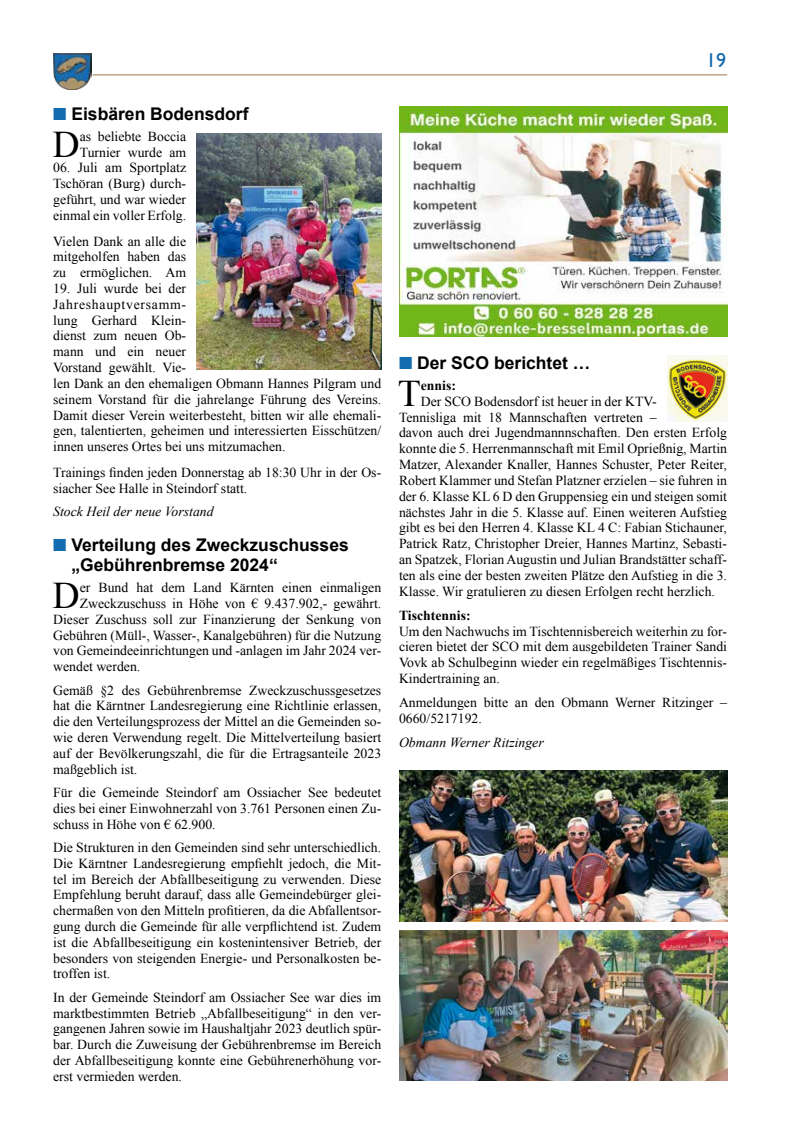
<style>
.page{position:relative;width:798px;height:1134px;background:#fff}
.page>*{position:absolute;margin:0;border:0;box-sizing:border-box;transform-origin:0 0}
.t1{font:37.62px "Times New Roman";color:#000}
.t2{font:20px "Gill Sans";color:#136bb0}
.t3{font:700 17.5px/20px "Arial";color:#000}
.t4{font:13.75px/15.8px "Times New Roman";color:#000;text-align:justify}
.t5{font:italic 13.75px "Times New Roman";color:#000}
.t6{font:700 13.75px "Times New Roman";color:#000}
.s1{color:#136bb0}
</style>
<div class="page">
<hr style="left:93px;top:74px;width:633px;height:1px;background:#ad9468">
<img style="left:53px;top:53px;width:38px;height:37px">
<img style="left:667px;top:356px;width:59px;height:65px">
<img style="left:399px;top:771px;width:327px;height:150px">
<img style="left:399px;top:930px;width:327px;height:151px">
<img style="left:197px;top:134px;width:184px;height:235px">
<img style="left:399px;top:107px;width:327px;height:230px">
<p class="t3" style="left:53px;top:104px;width:197px"><span class="s1">■</span> Eisbären Bodensdorf</p>
<h1 class="t1" style="left:53px;top:119px;width:29px">D</h1>
<p class="t4" style="left:80px;top:128px;width:108px">as beliebte Boccia<br>Turnier wurde am</p>
<p class="t4" style="left:53px;top:160px;width:134px">06. Juli am Sportplatz Tschöran (Burg) durch&shy;geführt, und war wieder einmal ein voller Erfolg.</p>
<p class="t4" style="left:53px;top:233px;width:134px">Vielen Dank an alle die mitgeholfen haben das zu ermöglichen. Am</p>
<p class="t4" style="left:53px;top:280px;width:329px;text-align:left">19. Juli wurde bei der<br>Jahreshauptversamm-<br>lung Gerhard Klein-<br>dienst zum neuen Ob-<br>mann und ein neuer<br>Vorstand gewählt. Vie-<br>len Dank an den ehemaligen Obmann Hannes Pilgram und seinem Vorstand für die jahrelange Führung des Vereins.<br>Damit dieser Verein weiterbesteht, bitten wir alle ehemali&shy;gen, talentierten, geheimen und interessierten Eisschützen/ innen unseres Ortes bei uns mitzumachen.</p>
<p class="t4" style="left:53px;top:464px;width:329px">Trainings finden jeden Donnerstag ab 18:30 Uhr in der Os&shy;siacher See Halle in Steindorf statt.</p>
<p class="t5" style="left:53px;top:502px;width:162px">Stock Heil der neue Vorstand</p>
<p class="t3" style="left:71px;top:536px;width:279px;text-indent:-18px"><span class="s1">■</span> Verteilung des Zweckzuschusses „Gebührenbremse 2024“</p>
<h1 class="t1" style="left:53px;top:570px;width:29px">D</h1>
<p class="t4" style="left:80px;top:579px;width:303px">er Bund hat dem Land Kärnten einen einmaligen</p>
<p class="t4" style="left:80px;top:595px;width:303px">Zweckzuschuss in Höhe von € 9.437.902,- gewährt.</p>
<p class="t4" style="left:53px;top:611px;width:329px">Dieser Zuschuss soll zur Finanzierung der Senkung von</p>
<p class="t4" style="left:53px;top:627px;width:329px">Gebühren (Müll-, Wasser-, Kanalgebühren) für die Nutzung</p>
<p class="t4" style="left:53px;top:643px;width:329px">von Gemeindeeinrichtungen und -anlagen im Jahr 2024 ver-</p>
<p class="t4" style="left:53px;top:659px;width:89px">wendet werden.</p>
<p class="t4" style="left:53px;top:682px;width:329px">Gemäß §2 des Gebührenbremse Zweckzuschussgesetzes hat die Kärntner Landesregierung eine Richtlinie erlassen, die den Verteilungsprozess der Mittel an die Gemeinden so&shy;wie deren Verwendung regelt. Die Mittelverteilung basiert auf der Bevölkerungszahl, die für die Ertragsanteile 2023 maßgeblich ist.</p>
<p class="t4" style="left:53px;top:784px;width:329px">Für die Gemeinde Steindorf am Ossiacher See bedeutet dies bei einer Einwohnerzahl von 3.761 Personen einen Zu&shy;schuss in Höhe von € 62.900.</p>
<p class="t4" style="left:53px;top:839px;width:329px">Die Strukturen in den Gemeinden sind sehr unterschiedlich.<br>Die Kärntner Landesregierung empfiehlt jedoch, die Mit&shy;tel im Bereich der Abfallbeseitigung zu verwenden. Diese Empfehlung beruht darauf, dass alle Gemeindebürger glei&shy;chermaßen von den Mitteln profitieren, da die Abfallentsor&shy;gung durch die Gemeinde für alle verpflichtend ist. Zudem ist die Abfallbeseitigung ein kostenintensiver Betrieb, der besonders von steigenden Energie- und Personalkosten be&shy;troffen ist.</p>
<p class="t4" style="left:53px;top:989px;width:329px">In der Gemeinde Steindorf am Ossiacher See war dies im marktbestimmten Betrieb „Abfallbeseitigung“ in den ver&shy;gangenen Jahren sowie im Haushaltjahr 2023 deutlich spür&shy;bar. Durch die Zuweisung der Gebührenbremse im Bereich der Abfallbeseitigung konnte eine Gebührenerhöhung vor&shy;erst vermieden werden.</p>
<h2 class="t2" style="left:706px;top:49px;width:21px">19</h2>
<p class="t3" style="left:399px;top:354px;width:193px"><span class="s1">■</span> Der SCO berichtet …</p>
<h1 class="t1" style="left:397px;top:368px;width:24px">T</h1>
<p class="t6" style="left:420px;top:376px;width:37px">ennis:</p>
<p class="t4" style="left:399px;top:393px;width:329px;text-align:left;text-indent:22px">Der SCO Bodensdorf ist heuer in der KTV-<br>Tennisliga mit 18 Mannschaften vertreten –<br>davon auch drei Jugendmannnschaften. Den ersten Erfolg konnte die 5. Herrenmannschaft mit Emil Oprießnig, Martin Matzer, Alexander Knaller, Hannes Schuster, Peter Reiter, Robert Klammer und Stefan Platzner erzielen – sie fuhren in der 6. Klasse KL 6 D den Gruppensieg ein und steigen somit nächstes Jahr in die 5. Klasse auf. Einen weiteren Aufstieg gibt es bei den Herren 4. Klasse KL 4 C: Fabian Stichauner, Patrick Ratz, Christopher Dreier, Hannes Martinz, Sebasti&shy;an Spatzek, Florian Augustin und Julian Brandstätter schaff&shy;ten als eine der besten zweiten Plätze den Aufstieg in die 3.<br>Klasse. Wir gratulieren zu diesen Erfolgen recht herzlich.</p>
<p class="t6" style="left:399px;top:606px;width:73px">Tischtennis:</p>
<p class="t4" style="left:399px;top:623px;width:329px">Um den Nachwuchs im Tischtennisbereich weiterhin zu for&shy;cieren bietet der SCO mit dem ausgebildeten Trainer Sandi Vovk ab Schulbeginn wieder ein regelmäßiges Tischtennis-Kindertraining an.</p>
<p class="t4" style="left:399px;top:694px;width:329px">Anmeldungen bitte an den Obmann Werner Ritzinger –<br>0660/5217192.</p>
<p class="t5" style="left:399px;top:733px;width:146px">Obmann Werner Ritzinger</p>
</div>
